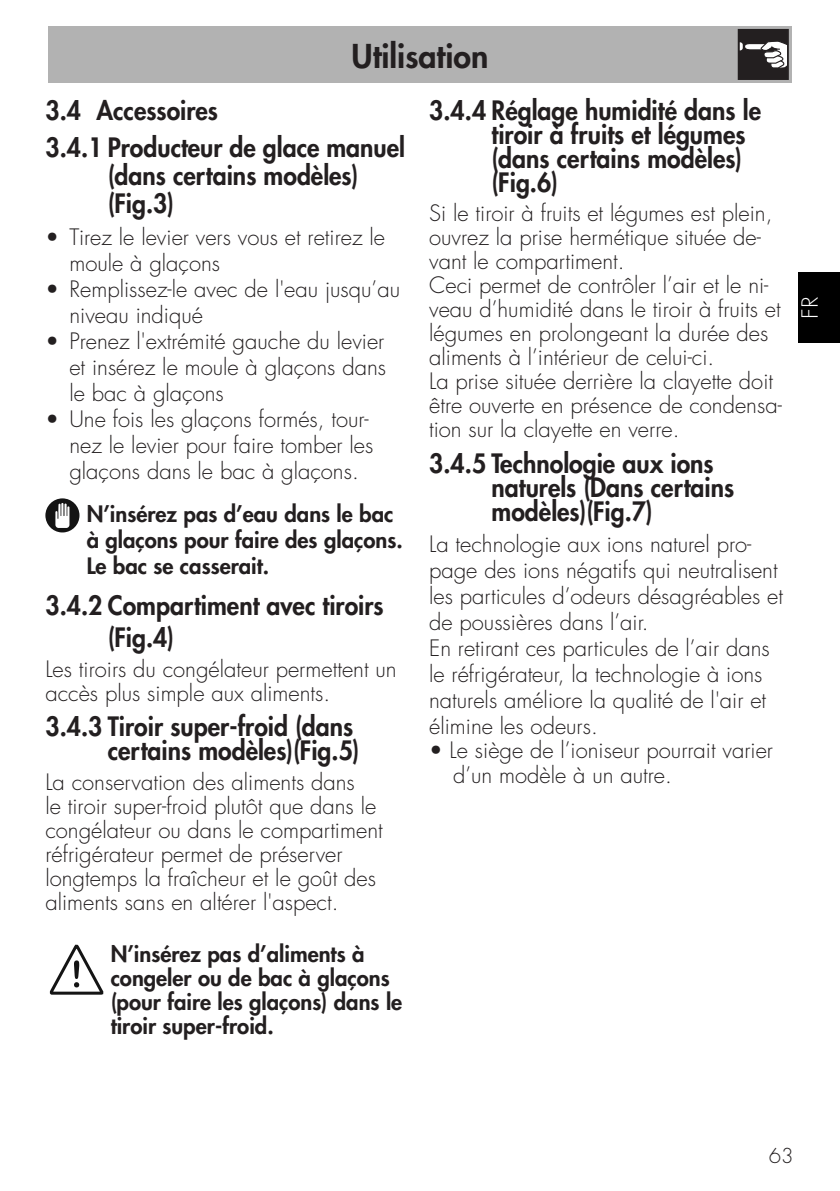
<style>
.page{position:relative;width:840px;height:1191px;background:#fff}
.page>*{position:absolute;margin:0;border:0;box-sizing:border-box;transform-origin:0 0}
.t1{font:800 32px "Futura Std";color:#231f20}
.t2{font:800 26px/24px "Futura Std";color:#231f20;scale:.95 1}
.t3{font:300 22px/24px "Futura Std";color:#231f20}
.t4{font:800 22px/24px "Futura Std";color:#231f20}
.t5{font:300 21.6px "Futura Std";color:#fff;scale:1.11 1}
.t6{font:300 20px "Futura Std";color:#231f20}
</style>
<div class="page">
<div style="left:797px;top:272px;width:42px;height:70px;background:#000"></div>
<div style="left:48px;top:26px;width:743px;height:57px;background:#b2b2b2"></div>
<svg style="left:737px;top:29px;width:51px;height:51px;background:#4f4c4d"></svg>
<div style="left:45px;top:498px;width:34px;height:34px;background:#141414;border-radius:17px"></div>
<svg style="left:55px;top:503px;width:14px;height:25px"></svg>
<svg style="left:49px;top:945px;width:53px;height:50px"></svg>
<p class="t1" style="left:351px;top:36px;width:138px">Utilisation</p>
<p class="t2" style="left:45px;top:98px;width:183px">3.4 Accessoires</p>
<p class="t2" style="left:108px;top:134px;width:314px;line-height:28px;text-indent:-62px">3.4.1 Producteur de glace manuel (dans certains modèles) (Fig.3)</p>
<p class="t3" style="left:69px;top:225px;width:317px;line-height:26px;text-indent:-24px">• Tirez le levier vers vous et retirez le moule à glaçons</p>
<p class="t3" style="left:69px;top:277px;width:332px;line-height:26px;text-indent:-24px">• Remplissez-le avec de l'eau jusqu’au niveau indiqué</p>
<p class="t3" style="left:69px;top:329px;width:318px;line-height:26px;text-align:justify;text-indent:-24px">• Prenez l'extrémité gauche du levier et insérez le moule à glaçons dans le bac à glaçons</p>
<p class="t3" style="left:69px;top:407px;width:305px;line-height:26px;text-indent:-24px">• Une fois les glaçons formés, tour&shy;nez le levier pour faire tomber les glaçons dans le bac à glaçons.</p>
<p class="t4" style="left:87px;top:501px;width:317px;line-height:26px">N’insérez pas d’eau dans le bac à glaçons pour faire des glaçons.<br>Le bac se casserait.</p>
<p class="t2" style="left:108px;top:589px;width:292px;line-height:32px;text-indent:-62px">3.4.2 Compartiment avec tiroirs (Fig.4)</p>
<p class="t3" style="left:45px;top:657px;width:352px">Les tiroirs du congélateur permettent un accès plus simple aux aliments.</p>
<p class="t2" style="left:45px;top:714px;width:332px;text-align:right">3.4.3 Tiroir super-froid (dans certains modèles)(Fig.5)</p>
<p class="t3" style="left:45px;top:770px;width:338px">La conservation des aliments dans<br>le tiroir super-froid plutôt que dans le congélateur ou dans le compartiment réfrigérateur permet de préserver longtemps la fraîcheur et le goût des aliments sans en altérer l'aspect.</p>
<p class="t4" style="left:111px;top:942px;width:293px">N’insérez pas d’aliments à congeler ou de bac à glaçons (pour faire les glaçons) dans le tiroir super-froid.</p>
<p class="t2" style="left:491px;top:98px;width:285px;text-indent:-62px">3.4.4 Réglage humidité dans le tiroir à fruits et légumes (dans certains modèles) (Fig.6)</p>
<p class="t3" style="left:429px;top:202px;width:344px">Si le tiroir à fruits et légumes est plein, ouvrez la prise hermétique située de&shy;vant le compartiment.</p>
<p class="t3" style="left:429px;top:274px;width:353px">Ceci permet de contrôler l’air et le ni&shy;veau d’humidité dans le tiroir à fruits et légumes en prolongeant la durée des aliments à l’intérieur de celui-ci.</p>
<p class="t3" style="left:429px;top:370px;width:354px">La prise située derrière la clayette doit être ouverte en présence de condensa&shy;tion sur la clayette en verre.</p>
<p class="t2" style="left:491px;top:451px;width:257px;text-indent:-62px">3.4.5 Technologie aux ions naturels (Dans certains modèles)(Fig.7)</p>
<p class="t3" style="left:429px;top:532px;width:355px;line-height:26px">La technologie aux ions naturel pro&shy;page des ions négatifs qui neutralisent les particules d’odeurs désagréables et de poussières dans l’air.</p>
<p class="t3" style="left:429px;top:636px;width:342px;line-height:26px">En retirant ces particules de l’air dans le réfrigérateur, la technologie à ions naturels améliore la qualité de l'air et élimine les odeurs.</p>
<p class="t3" style="left:453px;top:739px;width:321px;text-indent:-24px">• Le siège de l’ioniseur pourrait varier d’un modèle à un autre.</p>
<p class="t5" style="left:796px;top:318px;width:22px;rotate:-90deg">FR</p>
<p class="t6" style="left:768px;top:1143px;width:26px">63</p>
</div>
